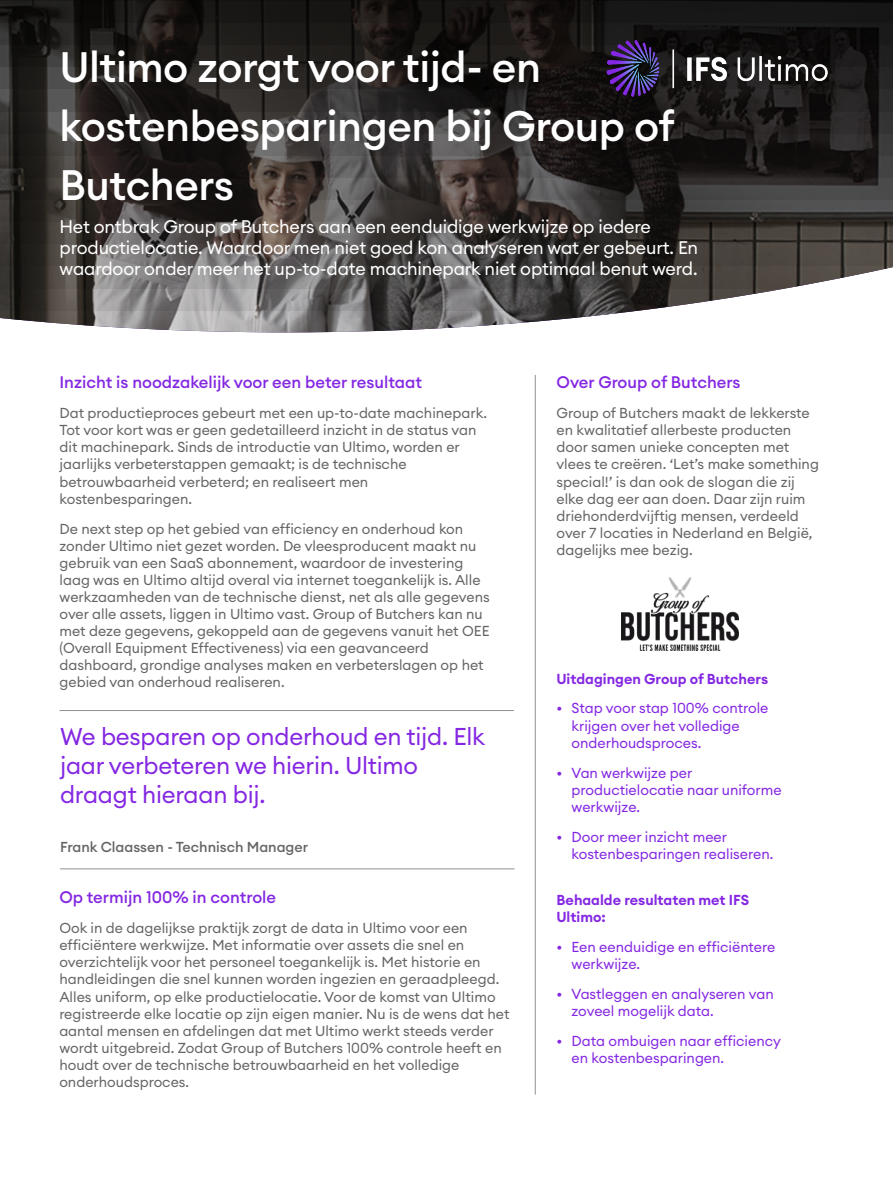
<style>
.page{position:relative;width:893px;height:1191px;background:#fff}
.page>*{position:absolute;margin:0;border:0;box-sizing:border-box;transform-origin:0 0}
.t1{font:500 42px/58.9px "Euclid Circular A";letter-spacing:-.01em;color:#fff}
.t2{font:24px/28.8px "Euclid Circular A";letter-spacing:-.01em;color:#8427e2}
.t3{font:18px/21px "Euclid Circular A";letter-spacing:-.01em;color:#fff}
.t4{font:500 16.5px "Euclid Circular A";color:#8427e2}
.t5{font:14.25px/17.1px "Euclid Circular A";color:#656565}
.t6{font:14.25px/17.1px "Euclid Circular A";color:#8427e2}
.t7{font:600 14.25px/17.1px "Euclid Circular A";color:#8427e2}
.t8{font:500 14.25px "Euclid Circular A";color:#656565}
</style>
<div class="page">
<svg style="left:0;top:0;width:893px;height:332px;background:#3f3c3b"></svg>
<img style="left:604px;top:36px;width:229px;height:64px">
<hr style="left:535px;top:375px;width:1px;height:719px;background:#919191">
<img style="left:622px;top:577px;width:117px;height:73px">
<hr style="left:60px;top:710px;width:454px;height:1px;background:#919191">
<hr style="left:60px;top:868px;width:455px;height:1px;background:#919191">
<h1 class="t1" style="left:60px;top:37px;width:617px">Ultimo zorgt voor tijd- en kostenbesparingen bij Group of<br>Butchers</h1>
<p class="t3" style="left:60px;top:216px;width:640px">Het ontbrak Group of Butchers aan een eenduidige werkwijze op iedere productielocatie. Waardoor men niet goed kon analyseren wat er gebeurt. En waardoor onder meer het up-to-date machinepark niet optimaal benut werd.</p>
<p class="t4" style="left:60px;top:372px;width:364px">Inzicht is noodzakelijk voor een beter resultaat</p>
<p class="t5" style="left:60px;top:404px;width:429px">Dat productieproces gebeurt met een up-to-date machinepark.<br>Tot voor kort was er geen gedetailleerd inzicht in de status van dit machinepark. Sinds de introductie van Ultimo, worden er jaarlijks verbeterstappen gemaakt; is de technische betrouwbaarheid verbeterd; en realiseert men kostenbesparingen.</p>
<p class="t5" style="left:60px;top:520px;width:432px">De next step op het gebied van efficiency en onderhoud kon zonder Ultimo niet gezet worden. De vleesproducent maakt nu gebruik van een SaaS abonnement, waardoor de investering laag was en Ultimo altijd overal via internet toegankelijk is. Alle werkzaamheden van de technische dienst, net als alle gegevens over alle assets, liggen in Ultimo vast. Group of Butchers kan nu met deze gegevens, gekoppeld aan de gegevens vanuit het OEE (Overall Equipment Effectiveness) via een geavanceerd dashboard, grondige analyses maken en verbeterslagen op het gebied van onderhoud realiseren.</p>
<h2 class="t2" style="left:60px;top:722px;width:427px">We besparen op onderhoud en tijd. Elk jaar verbeteren we hierin. Ultimo draagt hieraan bij.</h2>
<p class="t8" style="left:60px;top:837px;width:249px">Frank Claassen - Technisch Manager</p>
<p class="t4" style="left:59px;top:886px;width:218px">Op termijn 100% in controle</p>
<p class="t5" style="left:59px;top:919px;width:452px">Ook in de dagelijkse praktijk zorgt de data in Ultimo voor een efficiëntere werkwijze. Met informatie over assets die snel en overzichtelijk voor het personeel toegankelijk is. Met historie en handleidingen die snel kunnen worden ingezien en geraadpleegd.<br>Alles uniform, op elke productielocatie. Voor de komst van Ultimo registreerde elke locatie op zijn eigen manier. Nu is de wens dat het aantal mensen en afdelingen dat met Ultimo werkt steeds verder wordt uitgebreid. Zodat Group of Butchers 100% controle heeft en houdt over de technische betrouwbaarheid en het volledige onderhoudsproces.</p>
<p class="t4" style="left:556px;top:372px;width:186px">Over Group of Butchers</p>
<p class="t5" style="left:556px;top:404px;width:264px">Group of Butchers maakt de lekkerste en kwalitatief allerbeste producten door samen unieke concepten met vlees te creëren. ‘Let’s make something special!’ is dan ook de slogan die zij elke dag eer aan doen. Daar zijn ruim driehonderdvijftig mensen, verdeeld over 7 locaties in Nederland en België, dagelijks mee bezig.</p>
<p class="t7" style="left:556px;top:670px;width:213px">Uitdagingen Group of Butchers</p>
<p class="t6" style="left:571px;top:699px;width:198px;text-indent:-15px">• Stap voor stap 100% controle krijgen over het volledige onderhoudsproces.</p>
<p class="t6" style="left:571px;top:763px;width:212px;text-indent:-15px">• Van werkwijze per productielocatie naar uniforme werkwijze.</p>
<p class="t6" style="left:571px;top:828px;width:203px;text-indent:-15px">• Door meer inzicht meer kostenbesparingen realiseren.</p>
<p class="t7" style="left:556px;top:891px;width:194px">Behaalde resultaten met IFS<br>Ultimo:</p>
<p class="t6" style="left:571px;top:938px;width:205px;text-indent:-15px">• Een eenduidige en efficiëntere werkwijze.</p>
<p class="t6" style="left:571px;top:985px;width:204px;text-indent:-15px">• Vastleggen en analyseren van zoveel mogelijk data.</p>
<p class="t6" style="left:571px;top:1032px;width:211px;text-indent:-15px">• Data ombuigen naar efficiency en kostenbesparingen.</p>
</div>
